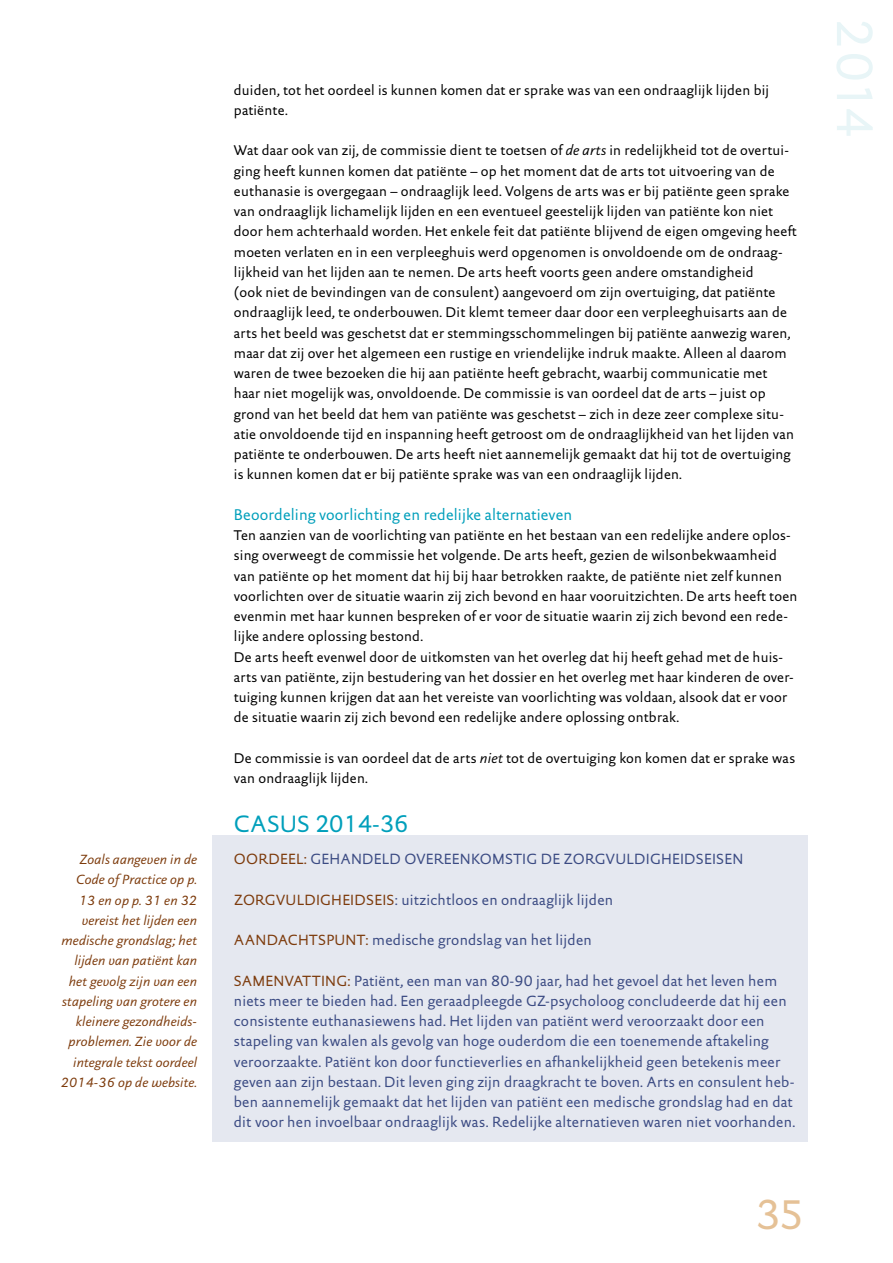
<style>
.page{position:relative;width:893px;height:1263px;background:#fff}
.page>*{position:absolute;margin:0;border:0;box-sizing:border-box;transform-origin:0 0}
.t1{font:51px "DTL Documenta Sans TOT";color:#e8f5f7}
.t2{font:42px "DTL Documenta Sans TOT";color:#e5c196}
.t3{font:24px "DTL Documenta Sans TOT";color:#009fbb}
.t4{font:15.75px "DTL Documenta Sans TOT";letter-spacing:.01em;color:#009fbb}
.t5{font:15px/20.2px "DTL Documenta Sans TOT";letter-spacing:.015em;color:#3b4b83}
.t6{font:14.25px/20.2px "DTL Documenta Sans TOT";letter-spacing:.015em;color:#000}
.t7{font:italic 13.5px/20.2px "DTL Documenta Sans TOT";letter-spacing:.015em;color:#7d3b0c;text-align:right}
.s1{font-style:italic}
.s2{color:#7d3b0c}
</style>
<div class="page">
<div style="left:213px;top:835px;width:595px;height:306px;background:#e5e8f0"></div>
<p class="t7" style="left:61px;top:849px;width:138px">Zoals aangeven in de<br>Code of Practice op p.<br>13 en op p. 31 en 32 vereist het lijden een medische grondslag; het lijden van patiënt kan het gevolg zijn van een stapeling van grotere en kleinere gezondheids&shy;problemen. Zie voor de integrale tekst oordeel<br>2014-36 op de website.</p>
<p class="t6" style="left:234px;top:79px;width:537px">duiden, tot het oordeel is kunnen komen dat er sprake was van een ondraaglijk lijden bij patiënte.</p>
<p class="t6" style="left:234px;top:140px;width:565px">Wat daar ook van zij, de commissie dient te toetsen of <span class="s1">de arts</span> in redelijkheid tot de overtui&shy;ging heeft kunnen komen dat patiënte – op het moment dat de arts tot uitvoering van de euthanasie is overgegaan – ondraaglijk leed. Volgens de arts was er bij patiënte geen sprake van ondraaglijk lichamelijk lijden en een eventueel geestelijk lijden van patiënte kon niet door hem achterhaald worden. Het enkele feit dat patiënte blijvend de eigen omgeving heeft moeten verlaten en in een verpleeghuis werd opgenomen is onvoldoende om de ondraag&shy;lijkheid van het lijden aan te nemen. De arts heeft voorts geen andere omstandigheid<br>(ook niet de bevindingen van de consulent) aangevoerd om zijn overtuiging, dat patiënte ondraaglijk leed, te onderbouwen. Dit klemt temeer daar door een verpleeghuisarts aan de arts het beeld was geschetst dat er stemmingsschommelingen bij patiënte aanwezig waren, maar dat zij over het algemeen een rustige en vriendelijke indruk maakte. Alleen al daarom waren de twee bezoeken die hij aan patiënte heeft gebracht, waarbij communicatie met haar niet mogelijk was, onvoldoende. De commissie is van oordeel dat de arts – juist op grond van het beeld dat hem van patiënte was geschetst – zich in deze zeer complexe situ&shy;atie onvoldoende tijd en inspanning heeft getroost om de ondraaglijkheid van het lijden van patiënte te onderbouwen. De arts heeft niet aannemelijk gemaakt dat hij tot de overtuiging is kunnen komen dat er bij patiënte sprake was van een ondraaglijk lijden.</p>
<p class="t4" style="left:234px;top:505px;width:340px">Beoordeling voorlichting en redelijke alternatieven</p>
<p class="t6" style="left:234px;top:525px;width:565px">Ten aanzien van de voorlichting van patiënte en het bestaan van een redelijke andere oplos&shy;sing overweegt de commissie het volgende. De arts heeft, gezien de wilsonbekwaamheid van patiënte op het moment dat hij bij haar betrokken raakte, de patiënte niet zelf kunnen voorlichten over de situatie waarin zij zich bevond en haar vooruitzichten. De arts heeft toen evenmin met haar kunnen bespreken of er voor de situatie waarin zij zich bevond een rede&shy;lijke andere oplossing bestond.<br>De arts heeft evenwel door de uitkomsten van het overleg dat hij heeft gehad met de huis&shy;arts van patiënte, zijn bestudering van het dossier en het overleg met haar kinderen de over&shy;tuiging kunnen krijgen dat aan het vereiste van voorlichting was voldaan, alsook dat er voor de situatie waarin zij zich bevond een redelijke andere oplossing ontbrak.</p>
<p class="t6" style="left:234px;top:748px;width:563px">De commissie is van oordeel dat de arts <span class="s1">niet</span> tot de overtuiging kon komen dat er sprake was van ondraaglijk lijden.</p>
<h3 class="t3" style="left:234px;top:809px;width:176px">Casus 2014-36</h3>
<p class="t5" style="left:234px;top:849px;width:511px"><span class="s2">Oordeel:</span> gehandeld overeenkomstig de zorgvuldigheidseisen</p>
<p class="t5" style="left:234px;top:889px;width:381px"><span class="s2">Zorgvuldigheidseis</span>: uitzichtloos en ondraaglijk lijden</p>
<p class="t5" style="left:234px;top:930px;width:359px"><span class="s2">Aandachtspunt:</span> medische grondslag van het lijden</p>
<p class="t5" style="left:234px;top:970px;width:563px"><span class="s2">Samenvatting:</span> Patiënt, een man van 80-90 jaar, had het gevoel dat het leven hem niets meer te bieden had. Een geraadpleegde GZ-psycholoog concludeerde dat hij een consistente euthanasiewens had. Het lijden van patiënt werd veroorzaakt door een stapeling van kwalen als gevolg van hoge ouderdom die een toenemende aftakeling veroorzaakte. Patiënt kon door functieverlies en afhankelijkheid geen betekenis meer geven aan zijn bestaan. Dit leven ging zijn draagkracht te boven. Arts en consulent heb&shy;ben aannemelijk gemaakt dat het lijden van patiënt een medische grondslag had en dat dit voor hen invoelbaar ondraaglijk was. Redelijke alternatieven waren niet voorhanden.</p>
<h2 class="t2" style="left:755px;top:1189px;width:50px">35</h2>
<h1 class="t1" style="left:885px;top:17px;width:122px;rotate:90deg">2014</h1>
</div>
